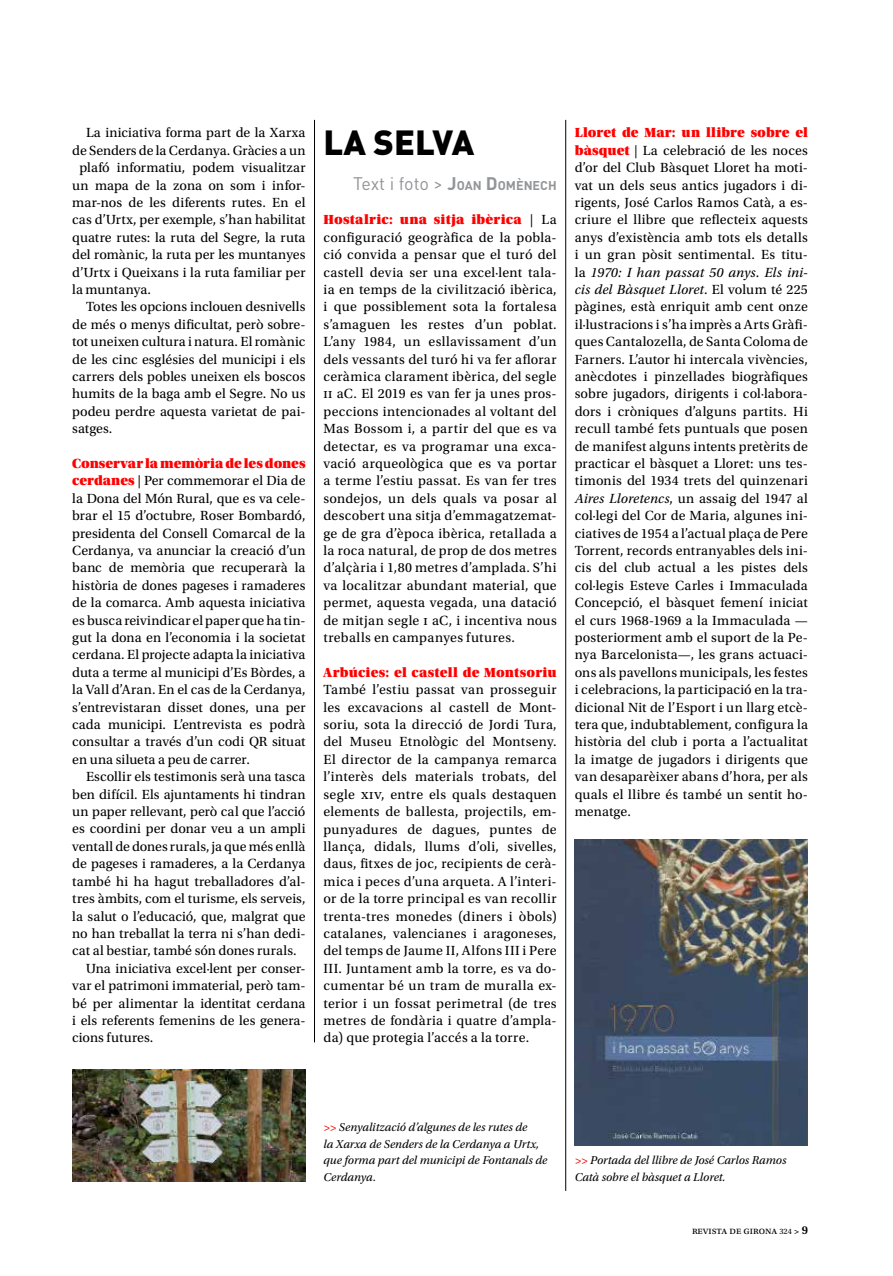
<style>
.page{position:relative;width:893px;height:1276px;background:#fff}
.page>*{position:absolute;margin:0;border:0;box-sizing:border-box;transform-origin:0 0}
.t1{font:900 34.5px "DIN Pro";color:#000}
.t2{font:18px "DIN Pro";letter-spacing:-.01em;color:#939598}
.t3{font:13.95px/17.4px "Utopia Std";letter-spacing:.01em;color:#000;text-align:justify}
.t4{font:13.95px "Utopia Std Black Headline";letter-spacing:.015em;color:#f00}
.t5{font:13.95px "Utopia Std Black Headline";letter-spacing:-.005em;color:#f00}
.t6{font:italic 12px/16.8px "Utopia Std";color:#000}
.t7{font:10.5px "Utopia Std";color:#000}
.s1{font-family:"Utopia Std Black Headline";color:#f00}
.s2{font-weight:700}
.s3{font-weight:700;font-size:12.6px}
.s4{font-family:"Utopia Std";color:#000}
.s5{font-style:italic}
.s6{color:#f00}
.s7{font-size:8.25px}
.s8{font-weight:600;font-size:9px}
.s9{font-weight:600;font-size:12px}
</style>
<div class="page">
<img style="left:72px;top:1069px;width:233px;height:112px">
<hr style="left:314px;top:120px;width:1px;height:922px;background:#000">
<hr style="left:565px;top:120px;width:1px;height:1071px;background:#000">
<img style="left:575px;top:839px;width:233px;height:306px">
<p class="t3" style="left:86px;top:124px;width:221px">La iniciativa forma part de la Xarxa</p>
<p class="t3" style="left:72px;top:142px;width:235px">de Senders de la Cerdanya. Gràcies a un</p>
<p class="t3" style="left:79px;top:159px;width:227px">plafó informatiu, podem visualitzar</p>
<p class="t3" style="left:72px;top:176px;width:235px">un mapa de la zona on som i infor-</p>
<p class="t3" style="left:72px;top:194px;width:235px">mar-nos de les diferents rutes. En el</p>
<p class="t3" style="left:72px;top:211px;width:235px">cas d’Urtx, per exemple, s’han habilitat</p>
<p class="t3" style="left:72px;top:229px;width:235px">quatre rutes: la ruta del Segre, la ruta</p>
<p class="t3" style="left:72px;top:246px;width:235px">del romànic, la ruta per les muntanyes</p>
<p class="t3" style="left:72px;top:263px;width:235px">d’Urtx i Queixans i la ruta familiar per</p>
<p class="t3" style="left:72px;top:281px;width:80px">la muntanya.</p>
<p class="t3" style="left:86px;top:298px;width:221px">Totes les opcions inclouen desnivells</p>
<p class="t3" style="left:72px;top:316px;width:235px">de més o menys dificultat, però sobre-</p>
<p class="t3" style="left:72px;top:333px;width:235px">tot uneixen cultura i natura. El romànic</p>
<p class="t3" style="left:72px;top:350px;width:235px">de les cinc esglésies del municipi i els</p>
<p class="t3" style="left:72px;top:368px;width:235px">carrers dels pobles uneixen els boscos</p>
<p class="t3" style="left:72px;top:385px;width:235px">humits de la baga amb el Segre. No us</p>
<p class="t3" style="left:72px;top:403px;width:235px">podeu perdre aquesta varietat de pai-</p>
<p class="t3" style="left:72px;top:420px;width:41px">satges.</p>
<p class="t5" style="left:72px;top:456px;width:235px">Conservar la memòria de les dones</p>
<p class="t3" style="left:72px;top:472px;width:235px"><span class="s1">cerdanes</span> | Per commemorar el Dia de la Dona del Món Rural, que es va cele&shy;brar el 15 d’octubre, Roser Bombardó, presidenta del Consell Comarcal de la Cerdanya, va anunciar la creació d’un banc de memòria que recuperarà la història de dones pageses i ramaderes de la comarca. Amb aquesta iniciativa es busca reivindicar el paper que ha tin&shy;gut la dona en l’economia i la societat cerdana. El projecte adapta la iniciativa duta a terme al municipi d’Es Bòrdes, a la Vall d’Aran. En el cas de la Cerdanya, s’entrevistaran disset dones, una per cada municipi. L’entrevista es podrà consultar a través d’un codi QR situat en una silueta a peu de carrer.</p>
<p class="t3" style="left:86px;top:768px;width:221px">Escollir els testimonis serà una tasca</p>
<p class="t3" style="left:72px;top:785px;width:235px">ben difícil. Els ajuntaments hi tindran</p>
<p class="t3" style="left:72px;top:803px;width:235px">un paper rellevant, però cal que l’acció</p>
<p class="t3" style="left:72px;top:820px;width:235px">es coordini per donar veu a un ampli</p>
<p class="t3" style="left:72px;top:838px;width:235px">ventall de dones rurals, ja que més enllà</p>
<p class="t3" style="left:72px;top:855px;width:235px">de pageses i ramaderes, a la Cerdanya</p>
<p class="t3" style="left:72px;top:872px;width:235px">també hi ha hagut treballadores d’al-</p>
<p class="t3" style="left:72px;top:890px;width:235px">tres àmbits, com el turisme, els serveis,</p>
<p class="t3" style="left:72px;top:907px;width:235px">la salut o l’educació, que, malgrat que</p>
<p class="t3" style="left:72px;top:925px;width:235px">no han treballat la terra ni s’han dedi-</p>
<p class="t3" style="left:72px;top:942px;width:226px">cat al bestiar, també són dones rurals.</p>
<p class="t3" style="left:86px;top:959px;width:221px">Una iniciativa excel·lent per conser-</p>
<p class="t3" style="left:72px;top:977px;width:235px">var el patrimoni immaterial, però tam-</p>
<p class="t3" style="left:72px;top:994px;width:235px">bé per alimentar la identitat cerdana</p>
<p class="t3" style="left:72px;top:1012px;width:235px">i els referents femenins de les genera-</p>
<p class="t3" style="left:72px;top:1029px;width:82px">cions futures.</p>
<h1 class="t1" style="left:323px;top:113px;width:152px">LA SELVA</h1>
<p class="t2" style="left:353px;top:169px;width:205px">Text i foto &gt; <span class="s2">J</span><span class="s3">OAN</span> <span class="s2">D</span> <span class="s3">OMÈNECH</span></p>
<p class="t4" style="left:323px;top:212px;width:235px">Hostalric: una sitja ibèrica <span class="s4">| La</span></p>
<p class="t3" style="left:323px;top:229px;width:235px">configuració geogràfica de la pobla&shy;ció convida a pensar que el turó del castell devia ser una excel·lent tala&shy;ia en temps de la civilització ibèrica, i que possiblement sota la fortalesa s’amaguen les restes d’un poblat.<br>L’any 1984, un esllavissament d’un dels vessants del turó hi va fer aflorar ceràmica clarament ibèrica, del segle ii aC. El 2019 es van fer ja unes pros&shy;peccions intencionades al voltant del Mas Bossom i, a partir del que es va detectar, es va programar una exca&shy;vació arqueològica que es va portar a terme l’estiu passat. Es van fer tres sondejos, un dels quals va posar al descobert una sitja d’emmagatzemat&shy;ge de gra d’època ibèrica, retallada a la roca natural, de prop de dos metres d’alçària i 1,80 metres d’amplada. S’hi va localitzar abundant material, que permet, aquesta vegada, una datació de mitjan segle i aC, i incentiva nous treballs en campanyes futures.</p>
<p class="t4" style="left:323px;top:665px;width:235px">Arbúcies: el castell de Montsoriu</p>
<p class="t3" style="left:323px;top:681px;width:235px">També l’estiu passat van prosseguir les excavacions al castell de Mont&shy;soriu, sota la direcció de Jordi Tura, del Museu Etnològic del Montseny.<br>El director de la campanya remarca l’interès dels materials trobats, del segle xiv, entre els quals destaquen elements de ballesta, projectils, em&shy;punyadures de dagues, puntes de llança, didals, llums d’oli, sivelles, daus, fitxes de joc, recipients de cerà&shy;mica i peces d’una arqueta. A l’interi&shy;or de la torre principal es van recollir trenta-tres monedes (diners i òbols) catalanes, valencianes i aragoneses, del temps de Jaume II, Alfons III i Pere III. Juntament amb la torre, es va do&shy;cumentar bé un tram de muralla ex&shy;terior i un fossat perimetral (de tres metres de fondària i quatre d’ampla&shy;da) que protegia l’accés a la torre.</p>
<p class="t4" style="left:575px;top:125px;width:235px">Lloret de Mar: un llibre sobre el</p>
<p class="t3" style="left:575px;top:142px;width:235px"><span class="s1">bàsquet</span> | La celebració de les noces d’or del Club Bàsquet Lloret ha moti&shy;vat un dels seus antics jugadors i di&shy;rigents, José Carlos Ramos Catà, a es&shy;criure el llibre que reflecteix aquests anys d’existència amb tots els detalls i un gran pòsit sentimental. Es titu&shy;la <span class="s5">1970: I han passat 50 anys</span>. <span class="s5">Els ini&shy;cis del Bàsquet Lloret</span>. El volum té 225 pàgines, està enriquit amb cent onze il·lustracions i s’ha imprès a Arts Gràfi&shy;ques Cantalozella, de Santa Coloma de Farners. L’autor hi intercala vivències, anècdotes i pinzellades biogràfiques sobre jugadors, dirigents i col·labora&shy;dors i cròniques d’alguns partits. Hi recull també fets puntuals que posen de manifest alguns intents pretèrits de practicar el bàsquet a Lloret: uns tes&shy;timonis del 1934 trets del quinzenari <span class="s5">Aires Lloretencs</span>, un assaig del 1947 al col·legi del Cor de Maria, algunes ini&shy;ciatives de 1954 a l’actual plaça de Pere Torrent, records entranyables dels ini&shy;cis del club actual a les pistes dels col·legis Esteve Carles i Immaculada Concepció, el bàsquet femení iniciat el curs 1968-1969 a la Immaculada — posteriorment amb el suport de la Pe&shy;nya Barcelonista—, les grans actuaci&shy;ons als pavellons municipals, les festes i celebracions, la participació en la tra&shy;dicional Nit de l’Esport i un llarg etcè&shy;tera que, indubtablement, configura la història del club i porta a l’actualitat la imatge de jugadors i dirigents que van desaparèixer abans d’hora, per als quals el llibre és també un sentit ho&shy;menatge.</p>
<p class="t6" style="left:323px;top:1118px;width:225px"><span class="s6">&gt;&gt;</span> Senyalització d’algunes de les rutes de<br>la Xarxa de Senders de la Cerdanya a Urtx, que forma part del municipi de Fontanals de Cerdanya.</p>
<p class="t6" style="left:575px;top:1152px;width:213px"><span class="s6">&gt;&gt;</span> Portada del llibre de José Carlos Ramos<br>Catà sobre el bàsquet a Lloret.</p>
<p class="t7" style="left:692px;top:1224px;width:117px">revista de girona <span class="s7">324</span> <span class="s8">&gt;</span> <span class="s9">9</span></p>
</div>
